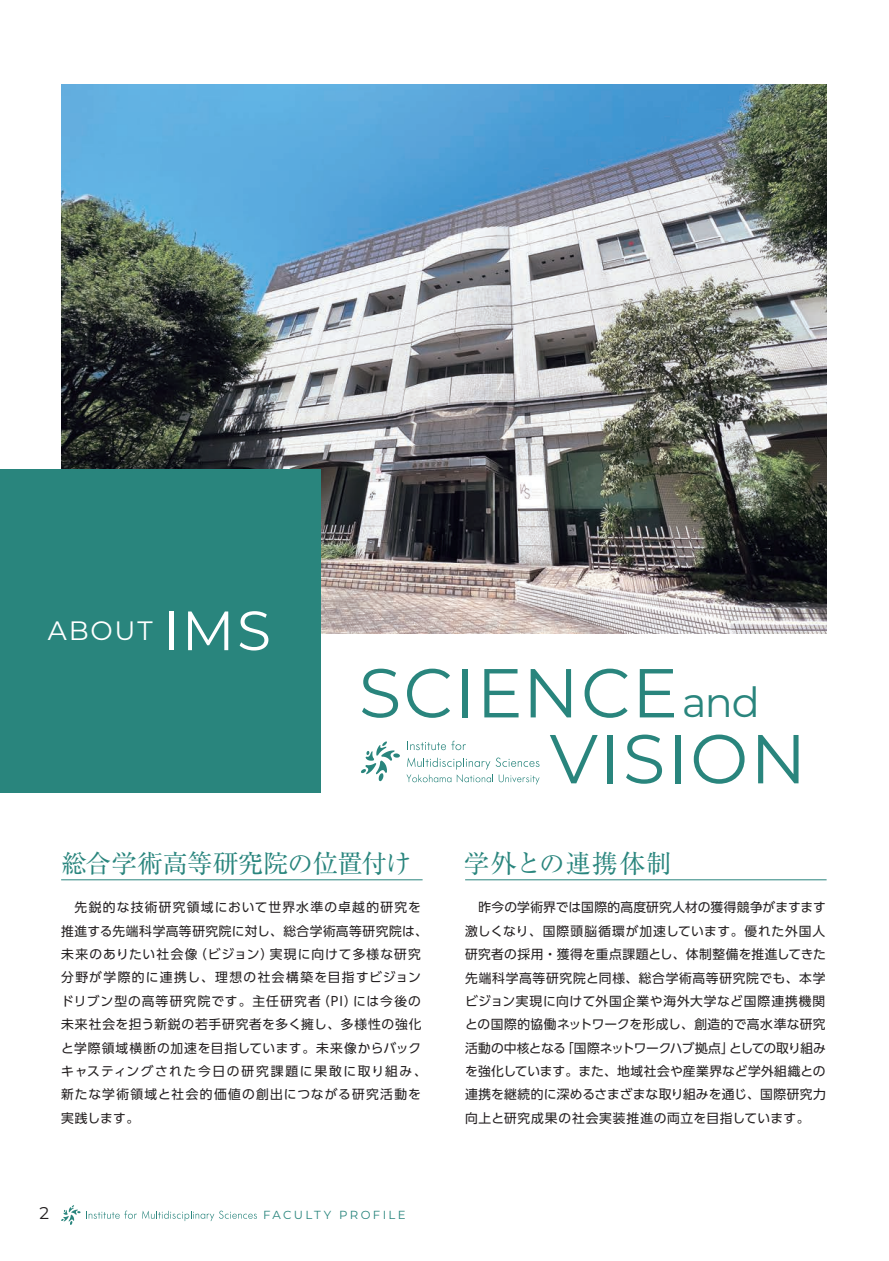
<style>
.page{position:relative;width:889px;height:1261px;background:#fff}
.page>*{position:absolute;margin:0;border:0;box-sizing:border-box;transform-origin:0 0}
.t1{font:69.15px/65.8px "Montserrat";letter-spacing:.03em;color:#29857d}
.t2{font:41.4px "Montserrat";color:#29857d}
.t3{font:26.55px "Montserrat";letter-spacing:.065em;color:#fff}
.t4{font:25.5px "Ryumin Pro";letter-spacing:-.015em;color:#29857d}
.t5{font:25.5px "Ryumin Pro";letter-spacing:.045em;color:#29857d}
.t6{font:16.95px "Montserrat";color:#231f20}
.t7{font:12.75px/23.4px "UD Shin Go Pro";letter-spacing:.07em;color:#231f20}
.t8{font:11.7px "Montserrat";letter-spacing:.2em;color:#29857d}
.s1{font-size:55.35px}
</style>
<div class="page">
<img style="left:61px;top:85px;width:765px;height:548px">
<div style="left:0;top:469px;width:321px;height:324px;background:#29857d"></div>
<svg style="left:406px;top:775px;width:45px;height:7px"></svg>
<svg style="left:457px;top:775px;width:82px;height:9px"></svg>
<svg style="left:407px;top:741px;width:59px;height:9px"></svg>
<svg style="left:407px;top:758px;width:83px;height:11px"></svg>
<svg style="left:496px;top:757px;width:43px;height:10px"></svg>
<svg style="left:361px;top:741px;width:39px;height:40px"></svg>
<hr style="left:61px;top:879px;width:362px;height:1px;background:#29857d">
<hr style="left:465px;top:879px;width:361px;height:1px;background:#29857d">
<svg style="left:61px;top:1205px;width:196px;height:20px"></svg>
<h3 class="t3" style="left:48px;top:612px;width:225px">ABOUT <span class="s1">IMS</span></h3>
<h1 class="t1" style="left:550px;top:657px;width:258px;text-indent:-191px">SCIENCE<br>VISION</h1>
<h2 class="t2" style="left:682px;top:674px;width:80px">and</h2>
<h3 class="t4" style="left:61px;top:843px;width:352px">総合学術高等研究院の位置付け</h3>
<h3 class="t5" style="left:464px;top:843px;width:209px">学外との連携体制</h3>
<p class="t7" style="left:465px;top:895px;width:362px;text-align:justify;text-indent:13px">昨今の学術界では国際的高度研究人材の獲得競争がますます激しくなり、国際頭脳循環が加速しています。優れた外国人研究者の採用・獲得を重点課題とし、体制整備を推進してきた先端科学高等研究院と同様、総合学術高等研究院でも、本学ビジョン実現に向けて外国企業や海外大学など国際連携機関との国際的協働ネットワークを形成し、創造的で高水準な研究活動の中核となる「国際ネットワークハブ拠点」としての取り組みを強化しています。また、地域社会や産業界など学外組織との連携を継続的に深めるさまざまな取り組みを通じ、国際研究力向上と研究成果の社会実装推進の両立を目指しています。</p>
<p class="t7" style="left:61px;top:895px;width:368px;text-indent:13px">先鋭的な技術研究領域において世界水準の卓越的研究を推進する先端科学高等研究院に対し、総合学術高等研究院は、未来のありたい社会像（ビジョン）実現に向けて多様な研究分野が学際的に連携し、理想の社会構築を目指すビジョンドリブン型の高等研究院です。主任研究者（PI）には今後の未来社会を担う新鋭の若手研究者を多く擁し、多様性の強化と学際領域横断の加速を目指しています。未来像からバックキャスティングされた今日の研究課題に果敢に取り組み、新たな学術領域と社会的価値の創出につながる研究活動を実践します。</p>
<h3 class="t6" style="left:39px;top:1201px;width:11px">2</h3>
<p class="t8" style="left:263px;top:1207px;width:144px">FACULTY PROFILE</p>
</div>
